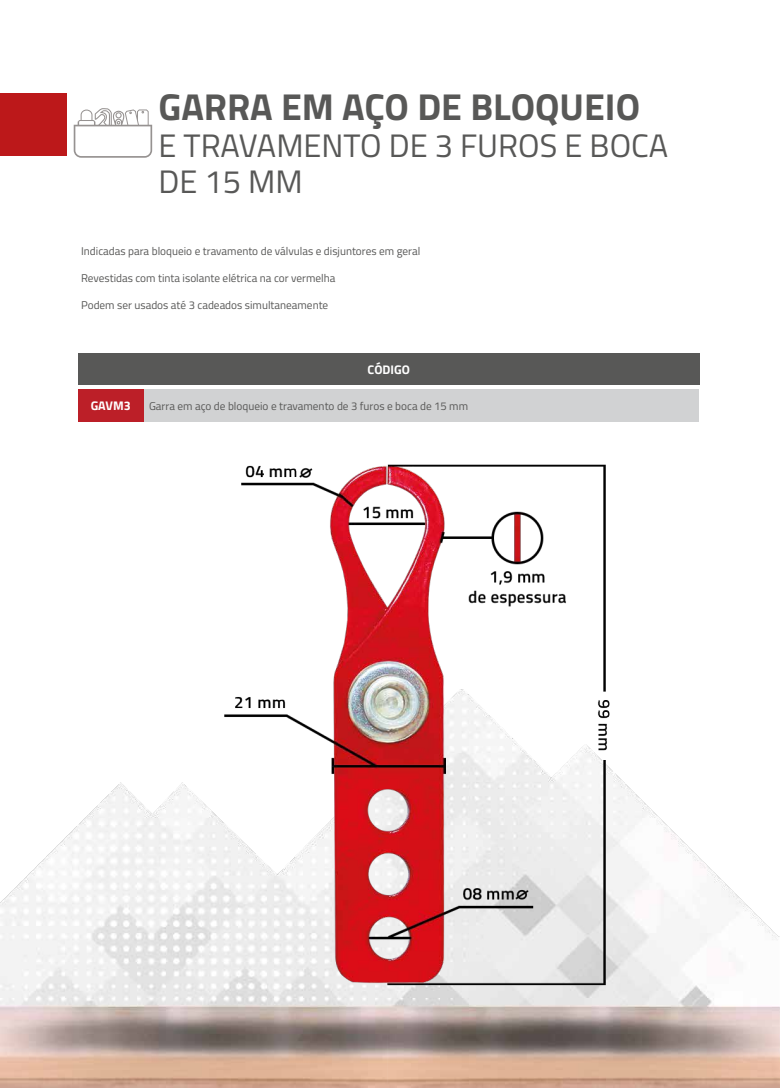
<style>
.page{position:relative;width:780px;height:1088px;background:#fff}
.page>*{position:absolute;margin:0;border:0;box-sizing:border-box;transform-origin:0 0}
.t1{font:700 37.5px "Titillium Web";color:#585857}
.t2{font:32.5px/36.2px "Titillium Web";color:#585857}
.t3{font:700 12.5px "Titillium Web";color:#fff}
.t4{font:11.25px "Titillium Web";color:#585857}
</style>
<div class="page">
<div style="left:0;top:93px;width:67px;height:63px;background:#bc181a"></div>
<svg style="left:74px;top:108px;width:78px;height:50px"></svg>
<img style="left:1px;top:828px;width:778px;height:259px">
<div style="left:78px;top:353px;width:621px;height:31px;background:#585857"></div>
<div style="left:143px;top:389px;width:556px;height:32px;background:#d1d2d3"></div>
<div style="left:78px;top:389px;width:65px;height:32px;background:#bc1f28"></div>
<img style="left:75px;top:395px;width:631px;height:686px">
<h1 class="t1" style="left:158px;top:79px;width:483px">GARRA EM AÇO DE BLOQUEIO</h1>
<h2 class="t2" style="left:158px;top:126px;width:511px">E TRAVAMENTO DE 3 FUROS E BOCA<br>DE 15 MM</h2>
<p class="t4" style="left:81px;top:242px;width:340px">Indicadas para bloqueio e travamento de válvulas e disjuntores em geral</p>
<p class="t4" style="left:81px;top:269px;width:256px">Revestidas com tinta isolante elétrica na cor vermelha</p>
<p class="t4" style="left:81px;top:296px;width:249px">Podem ser usados até 3 cadeados simultaneamente</p>
<p class="t3" style="left:367px;top:360px;width:44px">CÓDIGO</p>
<p class="t3" style="left:91px;top:396px;width:42px">GAVM3</p>
<p class="t4" style="left:149px;top:398px;width:320px">Garra em aço de bloqueio e travamento de 3 furos e boca de 15 mm</p>
</div>
